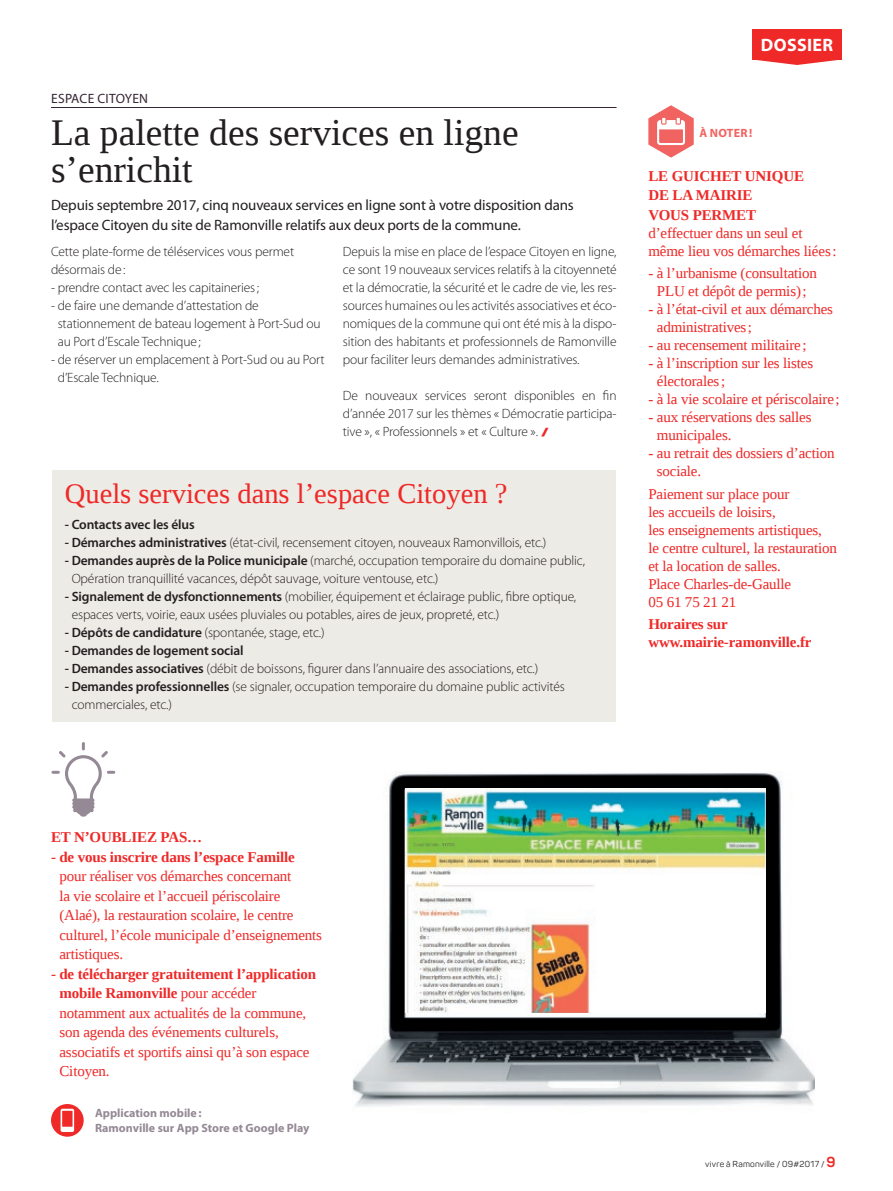
<style>
.page{position:relative;width:893px;height:1191px;background:#fff}
.page>*{position:absolute;margin:0;border:0;box-sizing:border-box;transform-origin:0 0}
.t1{font:37.5px/37.5px "Liberation Serif";color:#231f20}
.t2{font:28.5px "Liberation Serif";color:#ee2928}
.t3{font:700 18px "Myriad Pro";letter-spacing:.02em;color:#fff}
.t4{font:15px/18px "Liberation Serif";letter-spacing:-.01em;color:#ee2928}
.t5{font:15px/19.5px "Myriad Pro";letter-spacing:-.01em;color:#231f20}
.t6{font:700 15px/19.5px "Liberation Serif";letter-spacing:-.01em;color:#ee2928}
.t7{font:300 13.5px/18px "Myriad Pro";letter-spacing:-.01em;color:#231f20}
.t8{font:600 13.5px "Myriad Pro";letter-spacing:-.01em;color:#231f20}
.t9{font:13.5px "Myriad Pro";letter-spacing:.02em;color:#372533}
.t10{font:700 12px/15px "Myriad Pro";color:#948995}
.t11{font:700 12px "Myriad Pro";letter-spacing:.02em;color:#f16361}
.t12{font:8.55px "Panton";letter-spacing:.03em;color:#231f20}
.s1{font-weight:900;font-size:12px;color:#ee2928}
.s2{font-weight:600}
.s3{font-weight:700}
.s4{font-weight:700;font-size:14.25px;color:#ee2928}
</style>
<div class="page">
<img style="left:352px;top:773px;width:463px;height:334px">
<img style="left:406px;top:789px;width:359px;height:223px">
<hr style="left:51px;top:107px;width:566px;height:1px;background:#372533">
<div style="left:752px;top:29px;width:90px;height:30px;background:#ee2928"></div>
<svg style="left:752px;top:59px;width:90px;height:6px"></svg>
<svg style="left:53px;top:743px;width:61px;height:73px"></svg>
<div style="left:52px;top:470px;width:564px;height:252px;background:#edebe6"></div>
<div style="left:51px;top:1104px;width:33px;height:32px;background:#ee2928;border-radius:50%"></div>
<svg style="left:61px;top:1108px;width:13px;height:24px"></svg>
<svg style="left:648px;top:105px;width:46px;height:53px"></svg>
<p class="t9" style="left:51px;top:91px;width:99px">ESPACE CITOYEN</p>
<h1 class="t1" style="left:51px;top:113px;width:469px">La palette des services en ligne s’enrichit</h1>
<p class="t5" style="left:51px;top:196px;width:524px">Depuis septembre 2017, cinq nouveaux services en ligne sont à votre disposition dans l’espace Citoyen du site de Ramonville relatifs aux deux ports de la commune.</p>
<p class="t7" style="left:51px;top:243px;width:245px">Cette plate-forme de téléservices vous permet désormais de:</p>
<p class="t7" style="left:51px;top:279px;width:210px">- prendre contact avec les capitaineries;</p>
<p class="t7" style="left:58px;top:297px;width:264px;text-indent:-7px">- de faire une demande d’attestation de stationnement de bateau logement à Port-Sud ou au Port d’Escale Technique;</p>
<p class="t7" style="left:58px;top:351px;width:268px;text-indent:-7px">- de réserver un emplacement à Port-Sud ou au Port d’Escale Technique.</p>
<p class="t7" style="left:343px;top:243px;width:275px;text-align:justify">Depuis la mise en place de l’espace Citoyen en ligne, ce sont 19 nouveaux services relatifs à la citoyenneté et la démocratie, la sécurité et le cadre de vie, les res&shy;sources humaines ou les activités associatives et éco&shy;nomiques de la commune qui ont été mis à la dispo&shy;sition des habitants et professionnels de Ramonville pour faciliter leurs demandes administratives.</p>
<p class="t7" style="left:343px;top:387px;width:275px;text-align:justify">De nouveaux services seront disponibles en fin d’année 2017 sur les thèmes « Démocratie participa&shy;tive », « Professionnels » et « Culture ». <span class="s1">/</span></p>
<h2 class="t2" style="left:65px;top:474px;width:444px">Quels services dans l’espace Citoyen ?</h2>
<p class="t8" style="left:65px;top:517px;width:131px">- Contacts avec les élus</p>
<p class="t7" style="left:65px;top:534px;width:483px"><span class="s2">- Démarches administratives</span> (état-civil, recensement citoyen, nouveaux Ramonvillois, etc.)</p>
<p class="t7" style="left:72px;top:552px;width:515px;text-indent:-7px"><span class="s2">- Demandes auprès de la Police municipale</span> (marché, occupation temporaire du domaine public,<br>Opération tranquillité vacances, dépôt sauvage, voiture ventouse, etc.)</p>
<p class="t7" style="left:72px;top:588px;width:506px;text-indent:-7px"><span class="s2">- Signalement de dysfonctionnements</span> (mobilier, équipement et éclairage public, fibre optique, espaces verts, voirie, eaux usées pluviales ou potables, aires de jeux, propreté, etc.)</p>
<p class="t7" style="left:65px;top:624px;width:261px"><span class="s2">- Dépôts de candidature</span> (spontanée, stage, etc.)</p>
<p class="t8" style="left:65px;top:643px;width:180px">- Demandes de logement social</p>
<p class="t7" style="left:65px;top:660px;width:475px"><span class="s2">- Demandes associatives</span> (débit de boissons, figurer dans l’annuaire des associations, etc.)</p>
<p class="t7" style="left:72px;top:678px;width:495px;text-indent:-7px"><span class="s2">- Demandes professionnelles</span> (se signaler, occupation temporaire du domaine public activités commerciales, etc.)</p>
<h3 class="t3" style="left:761px;top:35px;width:74px">DOSSIER</h3>
<p class="t11" style="left:699px;top:126px;width:54px">À NOTER!</p>
<p class="t6" style="left:648px;top:166px;width:157px">LE GUICHET UNIQUE<br>DE LA MAIRIE<br>VOUS PERMET</p>
<p class="t4" style="left:648px;top:224px;width:190px">d’effectuer dans un seul et même lieu vos démarches liées:</p>
<p class="t4" style="left:648px;top:264px;width:170px;text-align:center">- à l’urbanisme (consultation<br>PLU et dépôt de permis);</p>
<p class="t4" style="left:657px;top:300px;width:178px;text-indent:-8px">- à l’état-civil et aux démarches administratives;</p>
<p class="t4" style="left:648px;top:336px;width:160px">- au recensement militaire;</p>
<p class="t4" style="left:657px;top:354px;width:158px;text-indent:-8px">- à l’inscription sur les listes électorales;</p>
<p class="t4" style="left:648px;top:390px;width:193px">- à la vie scolaire et périscolaire;</p>
<p class="t4" style="left:657px;top:408px;width:156px;text-indent:-8px">- aux réservations des salles municipales.</p>
<p class="t4" style="left:657px;top:444px;width:179px;text-indent:-8px">- au retrait des dossiers d’action sociale.</p>
<p class="t4" style="left:648px;top:484px;width:190px">Paiement sur place pour<br>les accueils de loisirs,<br>les enseignements artistiques,<br>le centre culturel, la restauration et la location de salles.<br>Place Charles-de-Gaulle<br>05 61 75 21 21</p>
<p class="t6" style="left:648px;top:614px;width:165px;line-height:18px">Horaires sur www.mairie-ramonville.fr</p>
<p class="t6" style="left:51px;top:827px;width:153px">ET N’OUBLIEZ PAS…</p>
<p class="t6" style="left:51px;top:846px;width:245px">- de vous inscrire dans l’espace Famille</p>
<p class="t4" style="left:59px;top:866px;width:264px;line-height:19.5px">pour réaliser vos démarches concernant<br>la vie scolaire et l’accueil périscolaire (Alaé), la restauration scolaire, le centre culturel, l’école municipale d’enseignements artistiques.</p>
<p class="t4" style="left:59px;top:964px;width:258px;line-height:19.5px;text-indent:-8px"><span class="s3">- de télécharger gratuitement l’application mobile Ramonville</span> pour accéder notamment aux actualités de la commune, son agenda des événements culturels, associatifs et sportifs ainsi qu’à son espace Citoyen.</p>
<p class="t10" style="left:95px;top:1106px;width:216px">Application mobile:<br>Ramonville sur App Store et Google Play</p>
<p class="t12" style="left:705px;top:1158px;width:132px">vivre à Ramonville / 09#2017 / <span class="s4">9</span></p>
</div>
